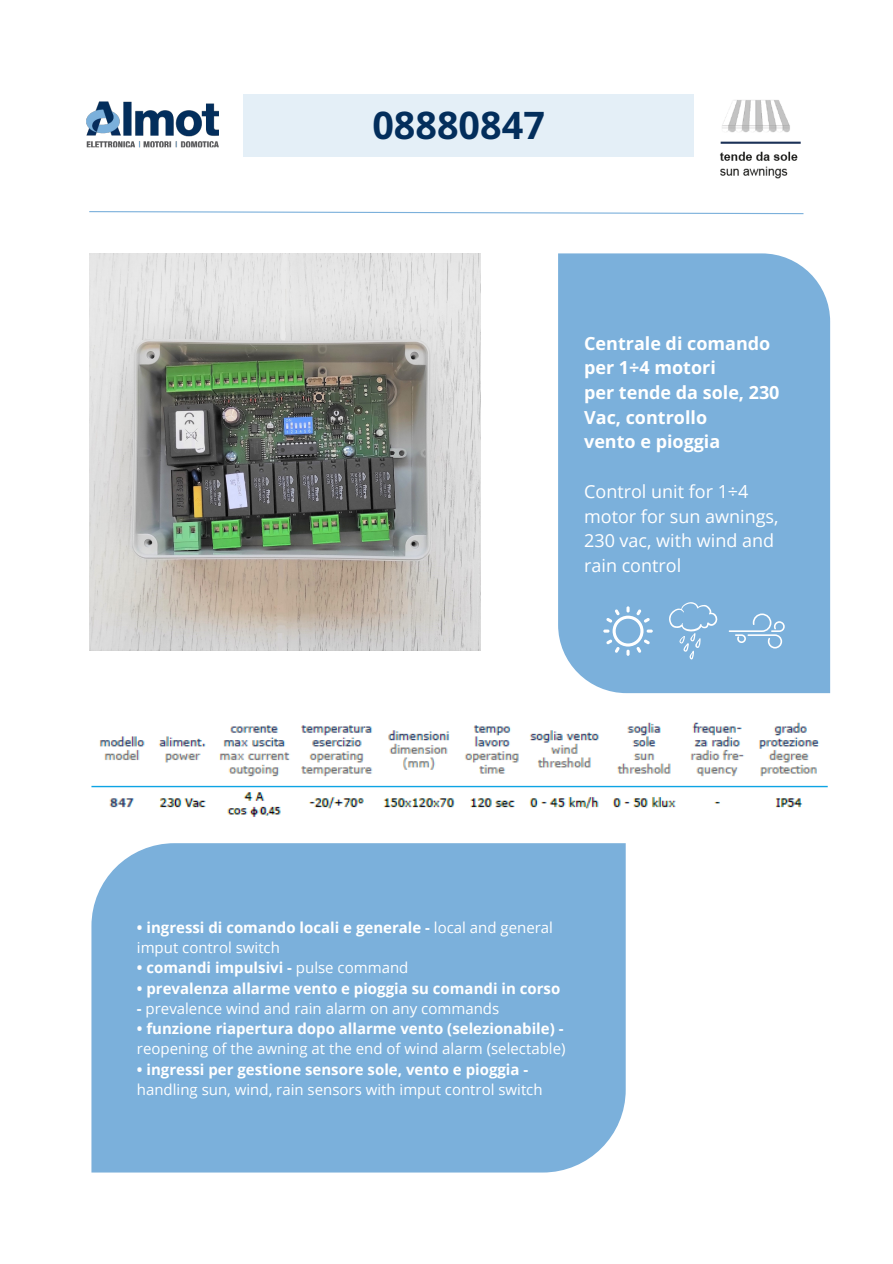
<style>
.page{position:relative;width:893px;height:1264px;background:#fff}
.page>*{position:absolute;margin:0;border:0;box-sizing:border-box;transform-origin:0 0}
.t1{font:700 37.65px "Open Sans";color:#032e5c}
.t2{font:700 18px/24.8px "Open Sans";color:#fff}
.t3{font:18px/24.8px "Open Sans";color:#fff}
.t4{font:700 15px/20.2px "Open Sans";color:#fff}
.t5{font:15px/20.2px "Open Sans";color:#fff}
.s1{font-weight:400}
.s2{font-weight:700}
</style>
<div class="page">
<img style="left:86px;top:101px;width:133px;height:47px">
<svg style="left:89px;top:211px;width:715px;height:4px"></svg>
<div style="left:91px;top:843px;width:534px;height:329px;background:#7bb0db"></div>
<div style="left:243px;top:94px;width:451px;height:62px;background:#e4eff7"></div>
<div style="left:558px;top:253px;width:272px;height:440px;background:#7bb0db"></div>
<img style="left:91px;top:722px;width:737px;height:95px">
<img style="left:89px;top:253px;width:391px;height:397px">
<img style="left:720px;top:100px;width:81px;height:79px">
<svg style="left:728px;top:613px;width:56px;height:35px;background:#8fbce0"></svg>
<svg style="left:668px;top:602px;width:50px;height:58px;background:#88b8de"></svg>
<svg style="left:603px;top:606px;width:49px;height:50px;background:#94bfe1"></svg>
<p class="t1" style="left:372px;top:99px;width:174px">08880847</p>
<p class="t2" style="left:584px;top:330px;width:188px">Centrale di comando per 1÷4 motori</p>
<p class="t2" style="left:584px;top:379px;width:197px">per tende da sole, 230<br>Vac, controllo</p>
<p class="t2" style="left:584px;top:429px;width:138px">vento e pioggia</p>
<p class="t3" style="left:584px;top:478px;width:196px">Control unit for 1÷4 motor for sun awnings,</p>
<p class="t3" style="left:584px;top:528px;width:191px">230 vac, with wind and rain control</p>
<p class="t4" style="left:137px;top:916px;width:417px">• ingressi di comando locali e generale - <span class="s1">local and general imput control switch</span></p>
<p class="t4" style="left:137px;top:957px;width:273px">• comandi impulsivi - <span class="s1">pulse command</span></p>
<p class="t4" style="left:137px;top:977px;width:425px">• prevalenza allarme vento e pioggia su comandi in corso</p>
<p class="t5" style="left:137px;top:997px;width:364px"><span class="s2">-</span> prevalence wind and rain alarm on any commands</p>
<p class="t4" style="left:137px;top:1018px;width:430px">• funzione riapertura dopo allarme vento (selezionabile) - <span class="s1">reopening of the awning at the end of wind alarm (selectable)</span></p>
<p class="t5" style="left:137px;top:1058px;width:407px"><span class="s2">• ingressi per gestione sensore sole, vento e pioggia - </span>handling sun, wind, rain sensors with imput control switch</p>
</div>
